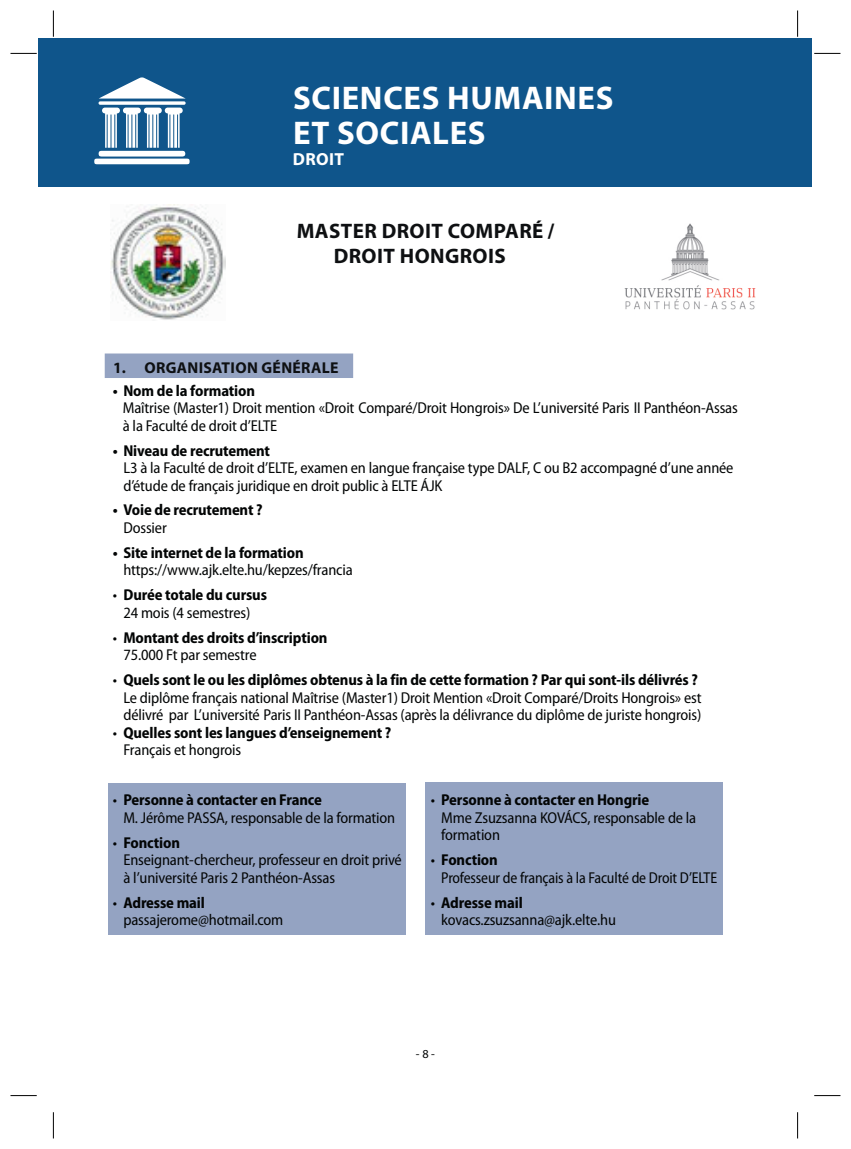
<style>
.page{position:relative;width:851px;height:1149px;background:#fff}
.page>*{position:absolute;margin:0;border:0;box-sizing:border-box;transform-origin:0 0}
.t1{font:700 32.9px/34.6px "Myriad Pro";letter-spacing:.02em;color:#fff}
.t2{font:700 21px/25.2px "Myriad Pro";letter-spacing:.02em;color:#0e1012;text-align:center}
.t3{font:700 17.5px "Myriad Pro";letter-spacing:.02em;color:#fff}
.t4{font:semi-condensed 15.75px/17.5px "Myriad Pro";letter-spacing:-.01em;color:#030505}
.t5{font:700 semi-condensed 15.75px/17.5px "Myriad Pro";letter-spacing:-.01em;color:#030505}
.t6{font:700 15.75px "Myriad Pro";letter-spacing:.02em;color:#0e1012}
.t7{font:12.25px "Myriad Pro";color:#030505}
.s1{font-weight:700}
.s2{font-weight:400}
</style>
<div class="page">
<div style="left:38px;top:39px;width:774px;height:148px;background:#0f558b"></div>
<div style="left:105px;top:353px;width:248px;height:25px;background:#94a3c2"></div>
<div style="left:108px;top:782px;width:297px;height:50px;background:#94a3c2"></div>
<div style="left:108px;top:825px;width:297px;height:67px;background:#94a3c2"></div>
<div style="left:108px;top:885px;width:297px;height:50px;background:#94a3c2"></div>
<div style="left:426px;top:782px;width:297px;height:68px;background:#94a3c2"></div>
<div style="left:426px;top:842px;width:297px;height:50px;background:#94a3c2"></div>
<div style="left:426px;top:885px;width:297px;height:50px;background:#94a3c2"></div>
<img style="left:110px;top:205px;width:115px;height:115px">
<svg style="left:94px;top:77px;width:96px;height:87px"></svg>
<img style="left:624px;top:224px;width:131px;height:85px">
<svg style="left:10px;top:53px;width:27px;height:1px"></svg>
<svg style="left:53px;top:10px;width:1px;height:27px"></svg>
<svg style="left:797px;top:10px;width:1px;height:27px"></svg>
<svg style="left:814px;top:53px;width:26px;height:1px"></svg>
<svg style="left:10px;top:1095px;width:27px;height:1px"></svg>
<svg style="left:53px;top:1112px;width:1px;height:26px"></svg>
<svg style="left:814px;top:1095px;width:26px;height:1px"></svg>
<svg style="left:797px;top:1112px;width:1px;height:26px"></svg>
<h1 class="t1" style="left:293px;top:84px;width:322px">SCIENCES HUMAINES<br>ET SOCIALES</h1>
<p class="t3" style="left:293px;top:152px;width:53px">DROIT</p>
<h2 class="t2" style="left:297px;top:220px;width:259px">MASTER DROIT COMPARÉ /<br>DROIT HONGROIS</h2>
<p class="t6" style="left:113px;top:361px;width:227px">1. ORGANISATION GÉNÉRALE</p>
<p class="t5" style="left:113px;top:383px;width:144px">• Nom de la formation</p>
<p class="t4" style="left:123px;top:400px;width:616px">Maîtrise (Master1) Droit mention «Droit Comparé/Droit Hongrois» De L’université Paris II Panthéon-Assas à la Faculté de droit d’ELTE</p>
<p class="t5" style="left:113px;top:443px;width:159px">• Niveau de recrutement</p>
<p class="t4" style="left:123px;top:460px;width:612px">L3 à la Faculté de droit d’ELTE, examen en langue française type DALF, C ou B2 accompagné d’une année d’étude de français juridique en droit public à ELTE ÁJK</p>
<p class="t5" style="left:113px;top:503px;width:151px">• Voie de recrutement ?</p>
<p class="t4" style="left:123px;top:520px;width:45px">Dossier</p>
<p class="t5" style="left:113px;top:545px;width:192px">• Site internet de la formation</p>
<p class="t4" style="left:123px;top:563px;width:231px">https://www.ajk.elte.hu/kepzes/francia</p>
<p class="t4" style="left:113px;top:587px;width:156px;text-align:center">• <span class="s1">Durée totale du cursus<br></span>24 mois (4 semestres)</p>
<p class="t5" style="left:123px;top:630px;width:206px;text-indent:-11px"><span class="s2">•</span> Montant des droits d’inscription<br><span class="s2">75.000 Ft par semestre</span></p>
<p class="t4" style="left:123px;top:672px;width:580px;text-indent:-11px">• <span class="s1">Quels sont le ou les diplômes obtenus à la fin de cette formation ? Par qui sont-ils délivrés ?<br></span>Le diplôme français national Maîtrise (Master1) Droit Mention «Droit Comparé/Droits Hongrois» est délivré par L’université Paris II Panthéon-Assas (après la délivrance du diplôme de juriste hongrois)</p>
<p class="t5" style="left:123px;top:725px;width:269px;text-indent:-11px"><span class="s2">•</span> Quelles sont les langues d’enseignement ?<br><span class="s2">Français et hongrois</span></p>
<p class="t4" style="left:123px;top:792px;width:273px;text-indent:-11px">• <span class="s1">Personne à contacter en France<br></span>M. Jérôme PASSA, responsable de la formation</p>
<p class="t4" style="left:123px;top:835px;width:280px;text-indent:-11px">• <span class="s1">Fonction<br></span>Enseignant-chercheur, professeur en droit privé à l’université Paris 2 Panthéon-Assas</p>
<p class="t4" style="left:123px;top:895px;width:161px;text-indent:-11px">• <span class="s1">Adresse mail </span>passajerome@hotmail.com</p>
<p class="t4" style="left:441px;top:792px;width:257px;text-indent:-11px">• <span class="s1">Personne à contacter en Hongrie<br></span>Mme Zsuzsanna KOVÁCS, responsable de la formation</p>
<p class="t4" style="left:441px;top:852px;width:277px;text-indent:-11px">• <span class="s1">Fonction<br></span>Professeur de français à la Faculté de Droit D’ELTE</p>
<p class="t4" style="left:441px;top:895px;width:176px;text-indent:-11px">• <span class="s1">Adresse mail </span>kovacs.zsuzsanna@ajk.elte.hu</p>
<p class="t7" style="left:416px;top:1048px;width:20px">-8-</p>
</div>
